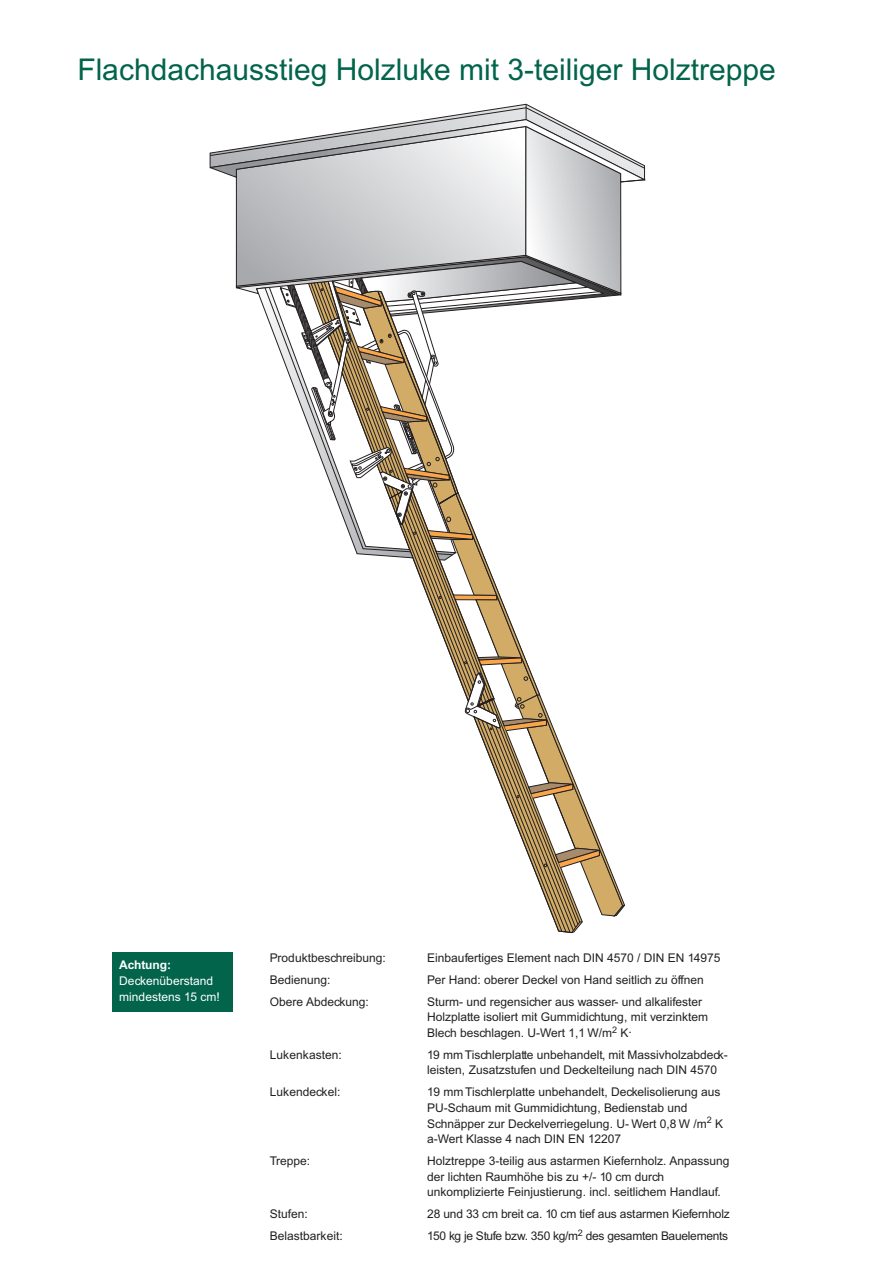
<style>
.page{position:relative;width:893px;height:1263px;background:#fff}
.page>*{position:absolute;margin:0;border:0;box-sizing:border-box;transform-origin:0 0}
.t1{font:30px "Arial";color:#02644b}
.t2{font:12px/15.6px "Arial";color:#231f20}
.t3{font:12px "Arial";letter-spacing:-.02em;color:#231f20}
.t4{font:12px/15.6px "Arial";color:#fff}
.t5{font:700 12px "Arial";letter-spacing:-.01em;color:#fff}
.t6{font:9px "Arial";color:#231f20}
.s1{font-size:12px}
</style>
<div class="page">
<div style="left:113px;top:952px;width:120px;height:60px;background:#02644b"></div>
<svg style="left:209px;top:104px;width:437px;height:829px"></svg>
<h1 class="t1" style="left:77px;top:58px;width:700px">Flachdachausstieg Holzluke mit 3-teiliger Holztreppe</h1>
<p class="t5" style="left:119px;top:960px;width:53px">Achtung:</p>
<p class="t4" style="left:119px;top:974px;width:102px">Deckenüberstand mindestens 15 cm!</p>
<p class="t2" style="left:270px;top:951px;width:117px">Produktbeschreibung:</p>
<p class="t2" style="left:427px;top:951px;width:295px">Einbaufertiges Element nach DIN 4570 / DIN EN 14975</p>
<p class="t2" style="left:270px;top:973px;width:62px">Bedienung:</p>
<p class="t2" style="left:427px;top:973px;width:278px">Per Hand: oberer Deckel von Hand seitlich zu öffnen</p>
<p class="t2" style="left:270px;top:995px;width:100px">Obere Abdeckung:</p>
<p class="t2" style="left:427px;top:995px;width:282px">Sturm- und regensicher aus wasser- und alkalifester<br>Holzplatte isoliert mit Gummidichtung, mit verzinktem</p>
<p class="t6" style="left:612px;top:1026px;width:21px">2 <span class="s1">.</span></p>
<p class="t2" style="left:427px;top:1026px;width:203px">Blech beschlagen. U-Wert 1,1 W/m K</p>
<p class="t2" style="left:270px;top:1048px;width:73px">Lukenkasten:</p>
<p class="t2" style="left:427px;top:1048px;width:302px">19 mm Tischlerplatte unbehandelt, mit Massivholzabdeck&shy;leisten, Zusatzstufen und Deckelteilung nach DIN 4570</p>
<p class="t2" style="left:270px;top:1085px;width:72px">Lukendeckel:</p>
<p class="t2" style="left:427px;top:1085px;width:295px">19 mm Tischlerplatte unbehandelt, Deckelisolierung aus<br>PU-Schaum mit Gummidichtung, Bedienstab und</p>
<p class="t6" style="left:707px;top:1117px;width:7px">2</p>
<p class="t2" style="left:427px;top:1117px;width:297px">Schnäpper zur Deckelverriegelung. U- Wert 0,8 W /m K a-Wert Klasse 4 nach DIN EN 12207</p>
<p class="t2" style="left:270px;top:1154px;width:42px">Treppe:</p>
<p class="t2" style="left:427px;top:1154px;width:304px">Holztreppe 3-teilig aus astarmen Kiefernholz. Anpassung der lichten Raumhöhe bis zu +/- 10 cm durch unkomplizierte Feinjustierung. incl. seitlichem Handlauf.</p>
<p class="t2" style="left:270px;top:1207px;width:40px">Stufen:</p>
<p class="t2" style="left:427px;top:1207px;width:304px">28 und 33 cm breit ca. 10 cm tief aus astarmen Kiefernholz</p>
<p class="t2" style="left:270px;top:1229px;width:74px">Belastbarkeit:</p>
<p class="t6" style="left:578px;top:1229px;width:7px">2</p>
<p class="t3" style="left:427px;top:1232px;width:302px">150 kg je Stufe bzw. 350 kg/m des gesamten Bauelements</p>
</div>
